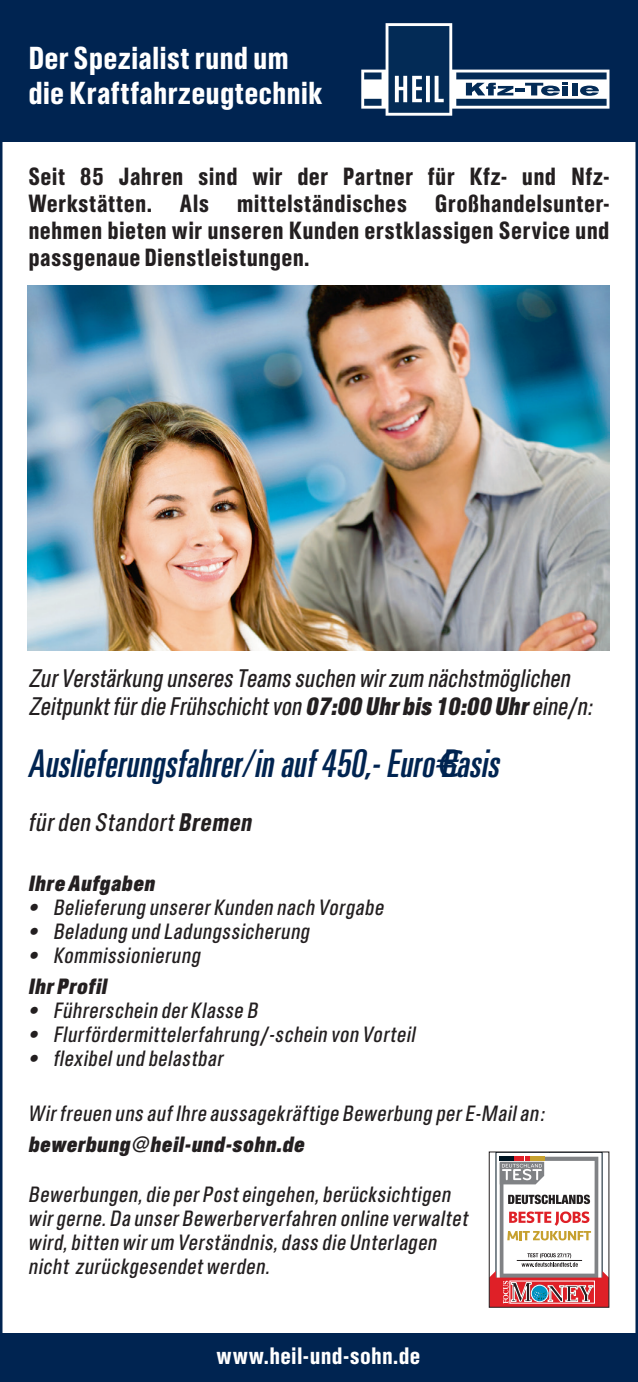
<style>
.page{position:relative;width:638px;height:1382px;background:#fff}
.page>*{position:absolute;margin:0;border:0;box-sizing:border-box;transform-origin:0 0}
.t1{font:italic 37.5px "Univers SB Ext Con";color:#002451}
.t2{font:28.75px/35px "Ad Grot Buch SB Med Con";letter-spacing:.005em;color:#fff}
.t3{font:italic 23px/27.5px "Ad Grot Buch SB Con";color:#231f20;scale:.95 1}
.t4{font:italic 23px "Ad Grot Buch SB Con";color:#231f20}
.t5{font:22.5px/27px "Ad Grot Buch SB Med Con";letter-spacing:.015em;color:#231f20;text-align:justify}
.t6{font:21.5px "Ad Grot Buch SB Med Con";letter-spacing:.015em;color:#fff}
.t7{font:italic 20px/24px "Ad Grot Buch SB Con";color:#231f20}
.t8{font:italic 20px "Ad Grot Buch SB Bol Con";color:#231f20}
.s1{font-family:"Ad Grot Buch SB Bol Con"}
.s2{font-family:"Ad Grot Buch SB Med Con"}
</style>
<div class="page">
<div style="left:0;top:1333px;width:638px;height:49px;background:#002451"></div>
<div style="left:0;top:0;width:638px;height:141px;background:#002451"></div>
<svg style="left:361px;top:23px;width:248px;height:93px"></svg>
<img style="left:28px;top:286px;width:581px;height:365px">
<svg style="left:491px;top:1154px;width:116px;height:151px"></svg>
<div style="left:489px;top:1152px;width:120px;height:155px;border:1px solid #231f20"></div>
<h2 class="t2" style="left:28px;top:41px;width:296px">Der Spezialist rund um die Kraftfahrzeugtechnik</h2>
<p class="t5" style="left:28px;top:163px;width:583px">Seit 85 Jahren sind wir der Partner für Kfz- und Nfz-Werkstätten. Als mittelständisches Großhandelsunter&shy;nehmen bieten wir unseren Kunden erstklassigen Service und passgenaue Dienstleistungen.</p>
<p class="t3" style="left:28px;top:665px;width:600px">ZurVerstärkung unseres Teams suchen wirzum nächstmöglichen<br>Zeitpunktfürdie Frühschichtvon <span class="s1">07:00 Uhrbis 10:00 Uhr</span>eine/n:</p>
<h1 class="t1" style="left:28px;top:739px;width:480px">Auslieferungsfahrer/inauf450,-Euro€Basis</h1>
<p class="t4" style="left:28px;top:808px;width:230px">fürden Standort<span class="s2">Bremen</span></p>
<p class="t8" style="left:28px;top:871px;width:132px">Ihre Aufgaben</p>
<p class="t7" style="left:28px;top:895px;width:361px">• Belieferung unsererKunden nach Vorgabe</p>
<p class="t7" style="left:28px;top:919px;width:287px">• Beladung und Ladungssicherung</p>
<p class="t7" style="left:28px;top:943px;width:178px">• Kommissionierung</p>
<p class="t8" style="left:28px;top:974px;width:85px">IhrProfil</p>
<p class="t7" style="left:28px;top:998px;width:235px">• Führerschein derKlasse B</p>
<p class="t7" style="left:28px;top:1022px;width:393px">• Flurfördermittelerfahrung/-schein von Vorteil</p>
<p class="t7" style="left:28px;top:1046px;width:201px">• flexibelund belastbar</p>
<p class="t7" style="left:28px;top:1101px;width:522px">Wirfreuen uns aufIhre aussagekräftige Bewerbung perE-Mailan:</p>
<p class="t8" style="left:28px;top:1132px;width:282px">bewerbung@heil-und-sohn.de</p>
<p class="t7" style="left:28px;top:1182px;width:445px">Bewerbungen,die perPosteingehen,berücksichtigen wirgerne.Da unserBewerberverfahren online verwaltet wird,bitten wirum Verständnis,dass die Unterlagen nicht zurückgesendetwerden.</p>
<p class="t6" style="left:217px;top:1342px;width:205px">www.heil-und-sohn.de</p>
</div>
